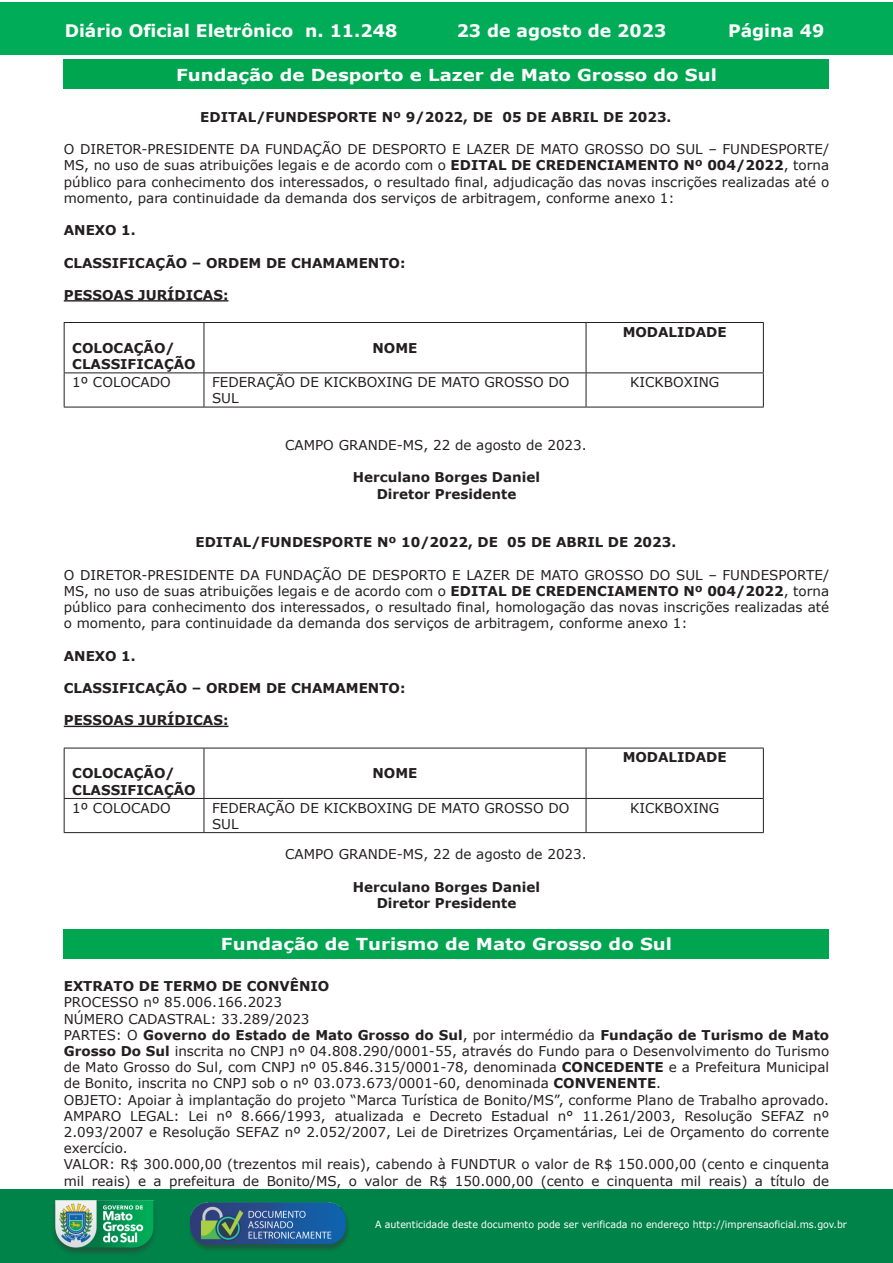
<style>
.page{position:relative;width:893px;height:1263px;background:#fff}
.page>*{position:absolute;margin:0;border:0;box-sizing:border-box;transform-origin:0 0}
.t1{font:700 17.25px "Verdana";color:#fff}
.t2{font:700 16.5px "Verdana";color:#fff;scale:1.1 1}
.t3{font:13.5px/16.2px "Verdana";color:#231f20}
.t4{font:700 13.5px/16.2px "Verdana";color:#231f20}
.t5{font:9.9px "Verdana";color:#fff;scale:.95 1}
.s1{font-weight:700}
</style>
<div class="page">
<div style="left:0;top:2px;width:893px;height:53px;background:#00ac57"></div>
<div style="left:1px;top:1189px;width:892px;height:74px;background:#008349"></div>
<img style="left:49px;top:1198px;width:111px;height:61px">
<img style="left:185px;top:1201px;width:168px;height:54px">
<hr style="left:64px;top:300px;width:164px;height:2px;background:#231f20">
<hr style="left:64px;top:726px;width:164px;height:1px;background:#231f20">
<div style="left:64px;top:60px;width:765px;height:29px;background:#00a54f"></div>
<hr style="left:64px;top:322px;width:140px;height:1px;background:#231f20">
<hr style="left:64px;top:323px;width:1px;height:49px;background:#231f20">
<hr style="left:204px;top:322px;width:382px;height:1px;background:#231f20">
<hr style="left:204px;top:323px;width:1px;height:49px;background:#231f20">
<hr style="left:586px;top:322px;width:178px;height:1px;background:#231f20">
<hr style="left:586px;top:323px;width:1px;height:49px;background:#231f20">
<hr style="left:763px;top:323px;width:1px;height:49px;background:#231f20">
<hr style="left:64px;top:372px;width:140px;height:1px;background:#231f20">
<hr style="left:64px;top:373px;width:1px;height:34px;background:#231f20">
<hr style="left:204px;top:372px;width:382px;height:1px;background:#231f20">
<hr style="left:204px;top:373px;width:1px;height:34px;background:#231f20">
<hr style="left:586px;top:372px;width:178px;height:1px;background:#231f20">
<hr style="left:586px;top:373px;width:1px;height:34px;background:#231f20">
<hr style="left:763px;top:373px;width:1px;height:34px;background:#231f20">
<hr style="left:64px;top:407px;width:140px;height:1px;background:#231f20">
<hr style="left:204px;top:407px;width:382px;height:1px;background:#231f20">
<hr style="left:586px;top:407px;width:178px;height:1px;background:#231f20">
<hr style="left:64px;top:748px;width:140px;height:1px;background:#231f20">
<hr style="left:64px;top:748px;width:1px;height:50px;background:#231f20">
<hr style="left:204px;top:748px;width:382px;height:1px;background:#231f20">
<hr style="left:204px;top:748px;width:1px;height:50px;background:#231f20">
<hr style="left:586px;top:748px;width:178px;height:1px;background:#231f20">
<hr style="left:586px;top:748px;width:1px;height:50px;background:#231f20">
<hr style="left:763px;top:748px;width:1px;height:50px;background:#231f20">
<hr style="left:64px;top:798px;width:140px;height:1px;background:#231f20">
<hr style="left:64px;top:799px;width:1px;height:33px;background:#231f20">
<hr style="left:204px;top:798px;width:382px;height:1px;background:#231f20">
<hr style="left:204px;top:799px;width:1px;height:33px;background:#231f20">
<hr style="left:586px;top:798px;width:178px;height:1px;background:#231f20">
<hr style="left:586px;top:799px;width:1px;height:33px;background:#231f20">
<hr style="left:763px;top:799px;width:1px;height:33px;background:#231f20">
<hr style="left:64px;top:832px;width:140px;height:1px;background:#231f20">
<hr style="left:204px;top:832px;width:382px;height:1px;background:#231f20">
<hr style="left:586px;top:832px;width:178px;height:1px;background:#231f20">
<div style="left:64px;top:929px;width:765px;height:30px;background:#00a54f"></div>
<p class="t1" style="left:65px;top:18px;width:334px">Diário Oficial Eletrônico n. 11.248</p>
<p class="t1" style="left:457px;top:18px;width:211px">23 de agosto de 2023</p>
<p class="t1" style="left:728px;top:18px;width:98px">Página 49</p>
<p class="t2" style="left:176px;top:63px;width:493px">Fundação de Desporto e Lazer de Mato Grosso do Sul</p>
<p class="t4" style="left:200px;top:108px;width:473px">EDITAL/FUNDESPORTE Nº 9/2022, DE 05 DE ABRIL DE 2023.</p>
<p class="t3" style="left:64px;top:141px;width:767px;text-align:justify">O DIRETOR-PRESIDENTE DA FUNDAÇÃO DE DESPORTO E LAZER DE MATO GROSSO DO SUL – FUNDESPORTE/ MS, no uso de suas atribuições legais e de acordo com o <span class="s1">EDITAL DE CREDENCIAMENTO Nº 004/2022</span>, torna público para conhecimento dos interessados, o resultado final, adjudicação das novas inscrições realizadas até o momento, para continuidade da demanda dos serviços de arbitragem, conforme anexo 1:</p>
<p class="t4" style="left:64px;top:222px;width:74px">ANEXO 1.</p>
<p class="t4" style="left:64px;top:254px;width:343px">CLASSIFICAÇÃO – ORDEM DE CHAMAMENTO:</p>
<p class="t4" style="left:64px;top:287px;width:166px">PESSOAS JURÍDICAS:</p>
<p class="t4" style="left:72px;top:340px;width:125px">COLOCAÇÃO/<br>CLASSIFICAÇÃO</p>
<p class="t4" style="left:373px;top:340px;width:46px">NOME</p>
<p class="t4" style="left:623px;top:323px;width:106px">MODALIDADE</p>
<p class="t3" style="left:72px;top:374px;width:100px">1º COLOCADO</p>
<p class="t3" style="left:212px;top:374px;width:359px">FEDERAÇÃO DE KICKBOXING DE MATO GROSSO DO<br>SUL</p>
<p class="t3" style="left:630px;top:374px;width:91px">KICKBOXING</p>
<p class="t3" style="left:285px;top:437px;width:303px">CAMPO GRANDE-MS, 22 de agosto de 2023.</p>
<p class="t4" style="left:353px;top:469px;width:188px;text-align:center">Herculano Borges Daniel<br>Diretor Presidente</p>
<p class="t4" style="left:195px;top:534px;width:482px">EDITAL/FUNDESPORTE Nº 10/2022, DE 05 DE ABRIL DE 2023.</p>
<p class="t3" style="left:64px;top:566px;width:767px;text-align:justify">O DIRETOR-PRESIDENTE DA FUNDAÇÃO DE DESPORTO E LAZER DE MATO GROSSO DO SUL – FUNDESPORTE/ MS, no uso de suas atribuições legais e de acordo com o <span class="s1">EDITAL DE CREDENCIAMENTO Nº 004/2022</span>, torna público para conhecimento dos interessados, o resultado final, homologação das novas inscrições realizadas até o momento, para continuidade da demanda dos serviços de arbitragem, conforme anexo 1:</p>
<p class="t4" style="left:64px;top:647px;width:74px">ANEXO 1.</p>
<p class="t4" style="left:64px;top:680px;width:343px">CLASSIFICAÇÃO – ORDEM DE CHAMAMENTO:</p>
<p class="t4" style="left:64px;top:712px;width:166px">PESSOAS JURÍDICAS:</p>
<p class="t4" style="left:72px;top:765px;width:125px">COLOCAÇÃO/<br>CLASSIFICAÇÃO</p>
<p class="t4" style="left:373px;top:765px;width:46px">NOME</p>
<p class="t4" style="left:623px;top:749px;width:106px">MODALIDADE</p>
<p class="t3" style="left:72px;top:799px;width:100px">1º COLOCADO</p>
<p class="t3" style="left:212px;top:799px;width:359px">FEDERAÇÃO DE KICKBOXING DE MATO GROSSO DO<br>SUL</p>
<p class="t3" style="left:630px;top:799px;width:91px">KICKBOXING</p>
<p class="t3" style="left:285px;top:846px;width:303px">CAMPO GRANDE-MS, 22 de agosto de 2023.</p>
<p class="t4" style="left:353px;top:878px;width:188px;text-align:center">Herculano Borges Daniel<br>Diretor Presidente</p>
<p class="t2" style="left:221px;top:932px;width:412px">Fundação de Turismo de Mato Grosso do Sul</p>
<p class="t4" style="left:64px;top:978px;width:267px">EXTRATO DE TERMO DE CONVÊNIO</p>
<p class="t3" style="left:64px;top:994px;width:767px">PROCESSO nº 85.006.166.2023<br>NÚMERO CADASTRAL: 33.289/2023<br>PARTES: O <span class="s1">Governo do Estado de Mato Grosso do Sul</span>, por intermédio da <span class="s1">Fundação de Turismo de Mato Grosso Do Sul</span> inscrita no CNPJ nº 04.808.290/0001-55, através do Fundo para o Desenvolvimento do Turismo de Mato Grosso do Sul, com CNPJ nº 05.846.315/0001-78, denominada <span class="s1">CONCEDENTE</span> e a Prefeitura Municipal de Bonito, inscrita no CNPJ sob o nº 03.073.673/0001-60, denominada <span class="s1">CONVENENTE</span>.<br>OBJETO: Apoiar à implantação do projeto “Marca Turística de Bonito/MS”, conforme Plano de Trabalho aprovado.<br>AMPARO LEGAL: Lei nº 8.666/1993, atualizada e Decreto Estadual n° 11.261/2003, Resolução SEFAZ nº 2.093/2007 e Resolução SEFAZ nº 2.052/2007, Lei de Diretrizes Orçamentárias, Lei de Orçamento do corrente exercício.<br>VALOR: R$ 300.000,00 (trezentos mil reais), cabendo à FUNDTUR o valor de R$ 150.000,00 (cento e cinquenta mil reais) e a prefeitura de Bonito/MS, o valor de R$ 150.000,00 (cento e cinquenta mil reais) a título de</p>
<p class="t5" style="left:375px;top:1218px;width:498px">A autenticidade deste documento pode ser verificada no endereço http://imprensaoficial.ms.gov.br</p>
</div>
